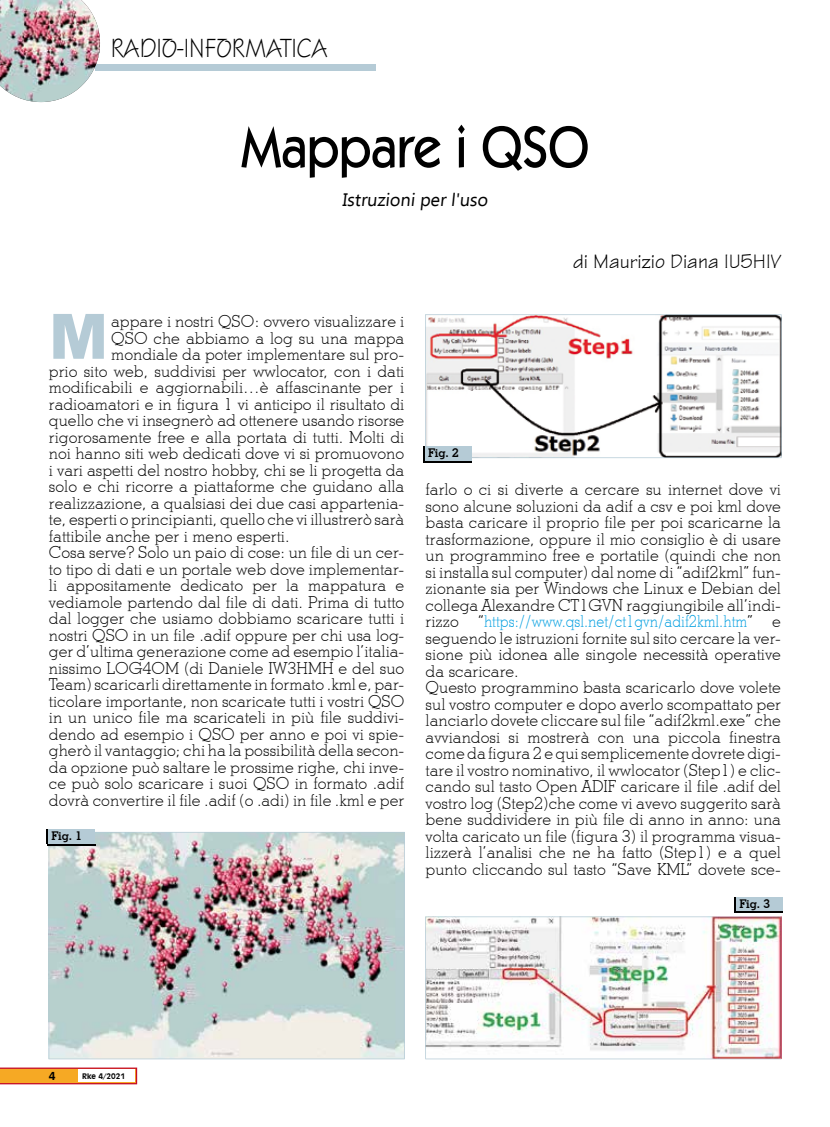
<style>
.page{position:relative;width:830px;height:1127px;background:#fff}
.page>*{position:absolute;margin:0;border:0;box-sizing:border-box;transform-origin:0 0}
.t1{font:900 62.55px "Arial";color:#b5cbd6}
.t2{font:500 58.5px "Kabel IT Cby BT";color:#000;scale:.9 1}
.t3{font:27px "Squire D";color:#000}
.t4{font:21px "Technical Plain";color:#000}
.t5{font:18px "Ebrima";color:#000}
.t6{font:300 16.5px/16.5px "Stymie BT";color:#000}
.t7{font:700 12px "Stymie BT";letter-spacing:-.02em;color:#000}
.t8{font:700 12px "Swiss 721 BT";color:#000}
.t9{font:700 7.5px "Incised 901 BT";color:#000}
.s1{color:#009ee0}
</style>
<div class="page">
<svg style="left:0;top:1067px;width:137px;height:17px;background:#ec8d2f"></svg>
<div style="left:78px;top:1069px;width:57px;height:13px;background:#fff"></div>
<div style="left:95px;top:64px;width:280px;height:6px;background:#b5cbd6"></div>
<img style="left:0;top:0;width:100px;height:102px">
<img style="left:49px;top:832px;width:355px;height:227px">
<svg style="left:425px;top:314px;width:356px;height:144px"></svg>
<img style="left:425px;top:916px;width:356px;height:143px">
<div style="left:47px;top:829px;width:48px;height:15px;background:#b5cbd6"></div>
<svg style="left:47px;top:829px;width:1px;height:15px"></svg>
<hr style="left:47px;top:844px;width:48px;height:1px;background:#000">
<div style="left:424px;top:446px;width:47px;height:16px;background:#b5cbd6"></div>
<svg style="left:423px;top:446px;width:1px;height:15px"></svg>
<hr style="left:423px;top:461px;width:48px;height:1px;background:#000">
<div style="left:735px;top:897px;width:47px;height:15px;background:#b5cbd6"></div>
<svg style="left:734px;top:897px;width:1px;height:15px"></svg>
<hr style="left:734px;top:912px;width:48px;height:1px;background:#000">
<h3 class="t3" style="left:111px;top:34px;width:218px">RADIO-INFORMATICA</h3>
<h2 class="t2" style="left:241px;top:111px;width:388px">Mappare i QSO</h2>
<p class="t5" style="left:342px;top:187px;width:150px">Istruzioni per l'uso</p>
<h1 class="t1" style="left:49px;top:291px;width:61px">M</h1>
<p class="t6" style="left:111px;top:313px;width:294px">appare i nostri QSO: ovvero visualizzare i</p>
<p class="t6" style="left:111px;top:329px;width:294px">QSO che abbiamo a log su una mappa</p>
<p class="t6" style="left:111px;top:346px;width:294px">mondiale da poter implementare sul pro-</p>
<p class="t6" style="left:49px;top:362px;width:357px">prio sito web, suddivisi per wwlocator, con i dati</p>
<p class="t6" style="left:49px;top:379px;width:357px">modificabili e aggiornabili…è affascinante per i</p>
<p class="t6" style="left:49px;top:395px;width:357px">radioamatori e in figura 1 vi anticipo il risultato di</p>
<p class="t6" style="left:49px;top:412px;width:357px">quello che vi insegnerò ad ottenere usando risorse</p>
<p class="t6" style="left:49px;top:428px;width:357px">rigorosamente free e alla portata di tutti. Molti di</p>
<p class="t6" style="left:49px;top:445px;width:357px">noi hanno siti web dedicati dove vi si promuovono</p>
<p class="t6" style="left:49px;top:461px;width:357px">i vari aspetti del nostro hobby, chi se li progetta da</p>
<p class="t6" style="left:49px;top:478px;width:357px">solo e chi ricorre a piattaforme che guidano alla</p>
<p class="t6" style="left:49px;top:494px;width:357px">realizzazione, a qualsiasi dei due casi appartenia-</p>
<p class="t6" style="left:49px;top:511px;width:357px">te, esperti o principianti, quello che vi illustrerò sarà</p>
<p class="t6" style="left:49px;top:527px;width:242px">fattibile anche per i meno esperti.</p>
<p class="t6" style="left:49px;top:544px;width:357px">Cosa serve? Solo un paio di cose: un file di un cer-</p>
<p class="t6" style="left:49px;top:560px;width:357px">to tipo di dati e un portale web dove implementar-</p>
<p class="t6" style="left:49px;top:577px;width:357px">li appositamente dedicato per la mappatura e</p>
<p class="t6" style="left:49px;top:593px;width:357px">vediamole partendo dal file di dati. Prima di tutto</p>
<p class="t6" style="left:49px;top:610px;width:357px">dal logger che usiamo dobbiamo scaricare tutti i</p>
<p class="t6" style="left:49px;top:626px;width:357px">nostri QSO in un file .adif oppure per chi usa log-</p>
<p class="t6" style="left:49px;top:643px;width:357px">ger d’ultima generazione come ad esempio l’italia-</p>
<p class="t6" style="left:49px;top:659px;width:357px">nissimo LOG4OM (di Daniele IW3HMH e del suo</p>
<p class="t6" style="left:49px;top:676px;width:357px">Team) scaricarli direttamente in formato .kml e, par-</p>
<p class="t6" style="left:49px;top:692px;width:357px">ticolare importante, non scaricate tutti i vostri QSO</p>
<p class="t6" style="left:49px;top:709px;width:357px">in un unico file ma scaricateli in più file suddivi-</p>
<p class="t6" style="left:49px;top:725px;width:357px">dendo ad esempio i QSO per anno e poi vi spie-</p>
<p class="t6" style="left:49px;top:742px;width:357px">gherò il vantaggio; chi ha la possibilità della secon-</p>
<p class="t6" style="left:49px;top:758px;width:357px">da opzione può saltare le prossime righe, chi inve-</p>
<p class="t6" style="left:49px;top:775px;width:357px">ce può solo scaricare i suoi QSO in formato .adif</p>
<p class="t6" style="left:49px;top:791px;width:357px">dovrà convertire il file .adif (o .adi) in file .kml e per</p>
<p class="t7" style="left:52px;top:829px;width:32px">Fig. 1</p>
<p class="t7" style="left:428px;top:446px;width:32px">Fig. 2</p>
<p class="t4" style="left:572px;top:248px;width:209px">di Maurizio Diana IU5HIV</p>
<p class="t6" style="left:425px;top:481px;width:357px">farlo o ci si diverte a cercare su internet dove vi sono alcune soluzioni da adif a csv e poi kml dove basta caricare il proprio file per poi scaricarne la trasformazione, oppure il mio consiglio è di usare un programmino free e portatile (quindi che non si installa sul computer) dal nome di “adif2kml” fun&shy;zionante sia per Windows che Linux e Debian del collega Alexandre CT1GVN raggiungibile all’indi&shy;rizzo “<span class="s1">https://www.qsl.net/ct1gvn/adif2kml.htm</span>” e seguendo le istruzioni fornite sul sito cercare la ver&shy;sione più idonea alle singole necessità operative da scaricare.<br>Questo programmino basta scaricarlo dove volete sul vostro computer e dopo averlo scompattato per lanciarlo dovete cliccare sul file “adif2kml.exe” che avviandosi si mostrerà con una piccola finestra come da figura 2 e qui semplicemente dovrete digi&shy;tare il vostro nominativo, il wwlocator (Step1) e clic&shy;cando sul tasto Open ADIF caricare il file .adif del vostro log (Step2)che come vi avevo suggerito sarà bene suddividere in più file di anno in anno: una volta caricato un file (figura 3) il programma visua&shy;lizzerà l’analisi che ne ha fatto (Step1) e a quel punto cliccando sul tasto “Save KML” dovete sce-</p>
<p class="t7" style="left:739px;top:896px;width:32px">Fig. 3</p>
<p class="t8" style="left:49px;top:1068px;width:8px">4</p>
<p class="t9" style="left:82px;top:1071px;width:44px">Rke 4/2021</p>
</div>
